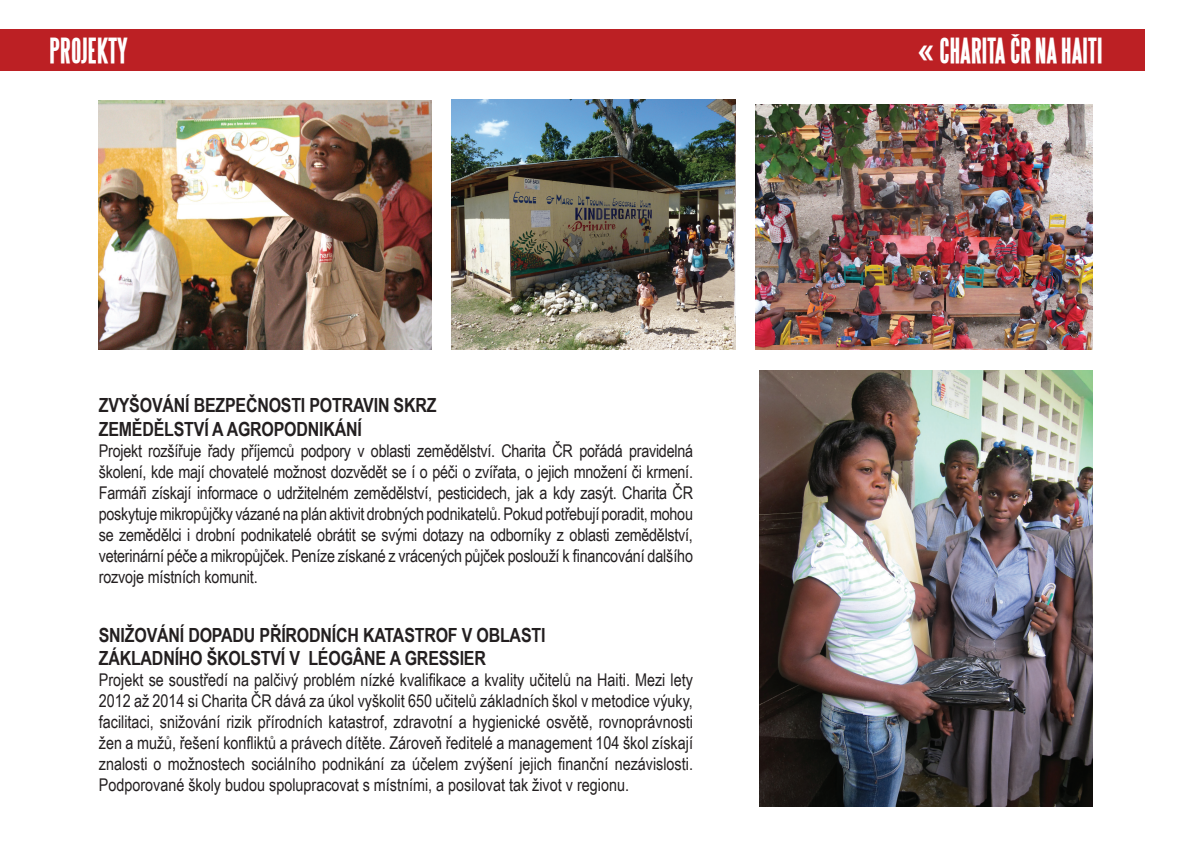
<style>
.page{position:relative;width:1191px;height:842px;background:#fff}
.page>*{position:absolute;margin:0;border:0;box-sizing:border-box;transform-origin:0 0}
.t1{font:700 31.2px "Steelfish";letter-spacing:.01em;color:#fff}
.t2{font:700 19.5px "Arial Narrow";letter-spacing:-.01em;color:#231f20}
.fine{font:17.5px/21px "Arial Narrow";letter-spacing:-.005em;color:#231f20;text-align:justify}
</style>
<div class="page">
<div style="left:0;top:30px;width:1144px;height:41px;background:#bc2024"></div>
<img style="left:759px;top:370px;width:333px;height:437px">
<img style="left:99px;top:100px;width:333px;height:249px">
<img style="left:452px;top:99px;width:283px;height:250px">
<img style="left:755px;top:104px;width:337px;height:246px">
<p class="t1" style="left:49px;top:33px;width:79px">PROJEKTY</p>
<p class="t2" style="left:99px;top:391px;width:339px">ZVYŠOVÁNÍ BEZPEČNOSTI POTRAVIN SKRZ</p>
<p class="t2" style="left:99px;top:414px;width:265px">ZEMĚDĚLSTVÍ A AGROPODNIKÁNÍ</p>
<p class="fine" style="left:99px;top:439px;width:596px">Projekt rozšířuje řady příjemců podpory v oblasti zemědělství. Charita ČR pořádá pravidelná školení, kde mají chovatelé možnost dozvědět se í o péči o zvířata, o jejich množení či krmení.<br>Farmáři získají informace o udržitelném zemědělství, pesticidech, jak a kdy zasýt. Charita ČR poskytuje mikropůjčky vázané na plán aktivit drobných podnikatelů. Pokud potřebují poradit, mohou se zemědělci i drobní podnikatelé obrátit se svými dotazy na odborníky z oblasti zemědělství, veterinární péče a mikropůjček. Peníze získané z vrácených půjček poslouží k financování dalšího rozvoje místních komunit.</p>
<p class="t2" style="left:99px;top:620px;width:448px">SNIŽOVÁNÍ DOPADU PŘÍRODNÍCH KATASTROF V OBLASTI</p>
<p class="t2" style="left:99px;top:643px;width:389px">ZÁKLADNÍHO ŠKOLSTVÍ V LÉOGÂNE A GRESSIER</p>
<p class="fine" style="left:99px;top:669px;width:596px">Projekt se soustředí na palčivý problém nízké kvalifikace a kvality učitelů na Haiti. Mezi lety 2012 až 2014 si Charita ČR dává za úkol vyškolit 650 učitelů základních škol v metodice výuky, facilitaci, snižování rizik přírodních katastrof, zdravotní a hygienické osvětě, rovnoprávnosti žen a mužů, řešení konfliktů a právech dítěte. Zároveň ředitelé a management 104 škol získají znalosti o možnostech sociálního podnikání za účelem zvýšení jejich finanční nezávislosti.<br>Podporované školy budou spolupracovat s místními, a posilovat tak život v regionu.</p>
<h1 class="t1" style="left:916px;top:33px;width:187px">« CHARITA ČR NA HAITI</h1>
</div>
